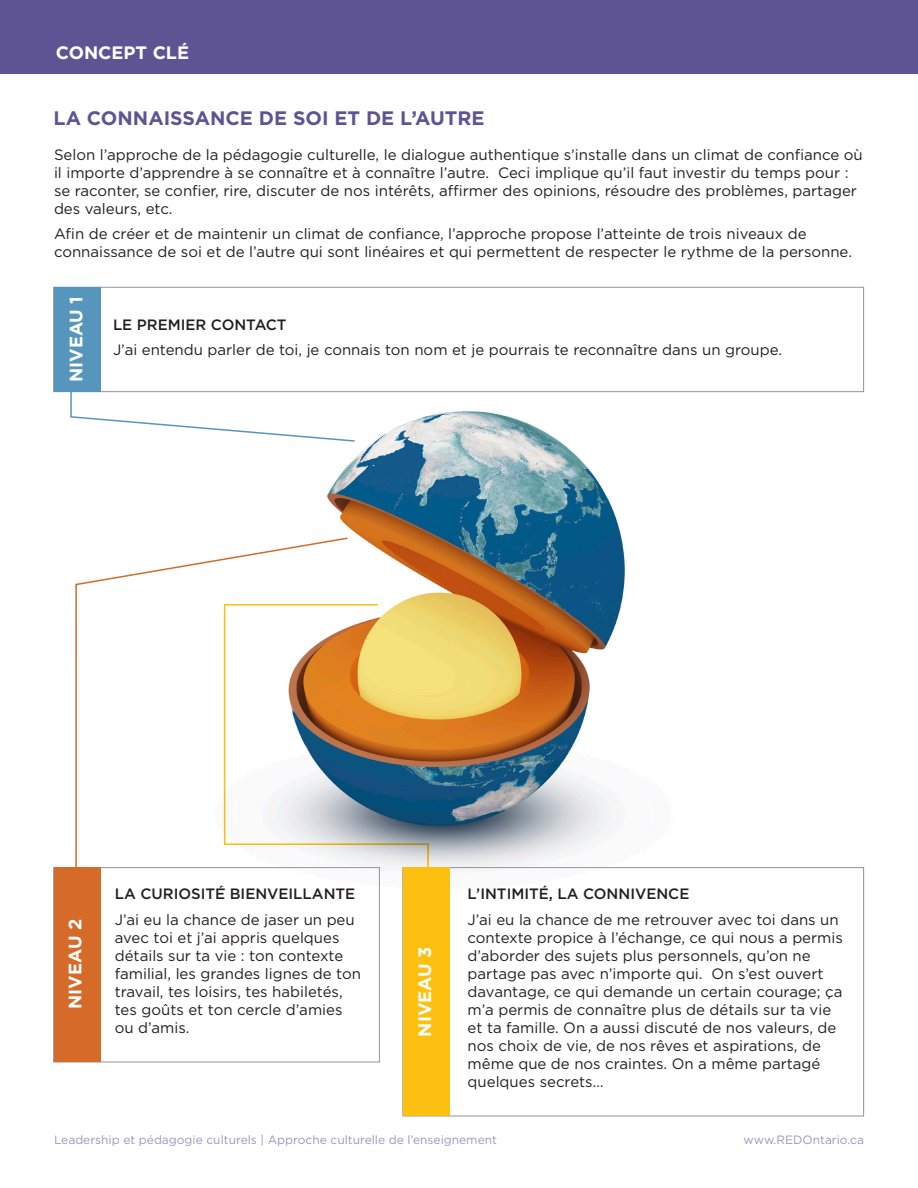
<style>
.page{position:relative;width:918px;height:1188px;background:#fff}
.page>*{position:absolute;margin:0;border:0;box-sizing:border-box;transform-origin:0 0}
.t1{font:700 19.5px "Gotham";color:#5e5494}
.t2{font:700 18px "Gotham";color:#fff}
.t3{font:15px/18px "Gotham";color:#231f20}
.t4{font:500 15px "Gotham";color:#231f20}
.t5{font:12px "Gotham";color:#9f95be}
</style>
<div class="page">
<div style="left:0;top:0;width:918px;height:74px;background:#5e5494"></div>
<img style="left:327px;top:392px;width:379px;height:475px">
<div style="left:53px;top:287px;width:811px;height:105px;border:1px solid #939598"></div>
<div style="left:402px;top:867px;width:462px;height:249px;border:1px solid #939598"></div>
<svg style="left:70px;top:390px;width:286px;height:53px"></svg>
<svg style="left:75px;top:536px;width:274px;height:335px"></svg>
<svg style="left:223px;top:603px;width:207px;height:288px"></svg>
<div style="left:54px;top:287px;width:46px;height:105px;background:#5796bc"></div>
<div style="left:54px;top:868px;width:46px;height:194px;background:#d56a29"></div>
<div style="left:403px;top:868px;width:47px;height:248px;background:#fdc011"></div>
<p class="t2" style="left:56px;top:41px;width:135px">CONCEPT CLÉ</p>
<p class="t1" style="left:54px;top:106px;width:432px">LA CONNAISSANCE DE SOI ET DE L’AUTRE</p>
<p class="t3" style="left:54px;top:145px;width:810px">Selon l’approche de la pédagogie culturelle, le dialogue authentique s’installe dans un climat de confiance où il importe d’apprendre à se connaître et à connaître l’autre. Ceci implique qu’il faut investir du temps pour : se raconter, se confier, rire, discuter de nos intérêts, affirmer des opinions, résoudre des problèmes, partager des valeurs, etc.</p>
<p class="t3" style="left:54px;top:224px;width:800px">Afin de créer et de maintenir un climat de confiance, l’approche propose l’atteinte de trois niveaux de connaissance de soi et de l’autre qui sont linéaires et qui permettent de respecter le rythme de la personne.</p>
<p class="t2" style="left:64px;top:382px;width:88px;rotate:-90deg">NIVEAU 1</p>
<p class="t4" style="left:113px;top:314px;width:175px">LE PREMIER CONTACT</p>
<p class="t3" style="left:113px;top:340px;width:671px">J’ai entendu parler de toi, je connais ton nom et je pourrais te reconnaître dans un groupe.</p>
<p class="t2" style="left:63px;top:1009px;width:91px;rotate:-90deg">NIVEAU 2</p>
<p class="t4" style="left:115px;top:884px;width:242px">LA CURIOSITÉ BIENVEILLANTE</p>
<p class="t3" style="left:115px;top:910px;width:248px">J’ai eu la chance de jaser un peu avec toi et j’ai appris quelques détails sur ta vie : ton contexte familial, les grandes lignes de ton travail, tes loisirs, tes habiletés, tes goûts et ton cercle d’amies ou d’amis.</p>
<p class="t2" style="left:413px;top:1037px;width:91px;rotate:-90deg">NIVEAU 3</p>
<p class="t4" style="left:468px;top:884px;width:223px">L’INTIMITÉ, LA CONNIVENCE</p>
<p class="t3" style="left:468px;top:910px;width:377px">J’ai eu la chance de me retrouver avec toi dans un contexte propice à l’échange, ce qui nous a permis d’aborder des sujets plus personnels, qu’on ne partage pas avec n’importe qui. On s’est ouvert davantage, ce qui demande un certain courage; ça m’a permis de connaître plus de détails sur ta vie et ta famille. On a aussi discuté de nos valeurs, de nos choix de vie, de nos rêves et aspirations, de même que de nos craintes. On a même partagé quelques secrets…</p>
<p class="t5" style="left:54px;top:1132px;width:445px">Leadership et pédagogie culturels | Approche culturelle de l’enseignement</p>
<p class="t5" style="left:744px;top:1132px;width:122px">www.REDOntario.ca</p>
</div>
